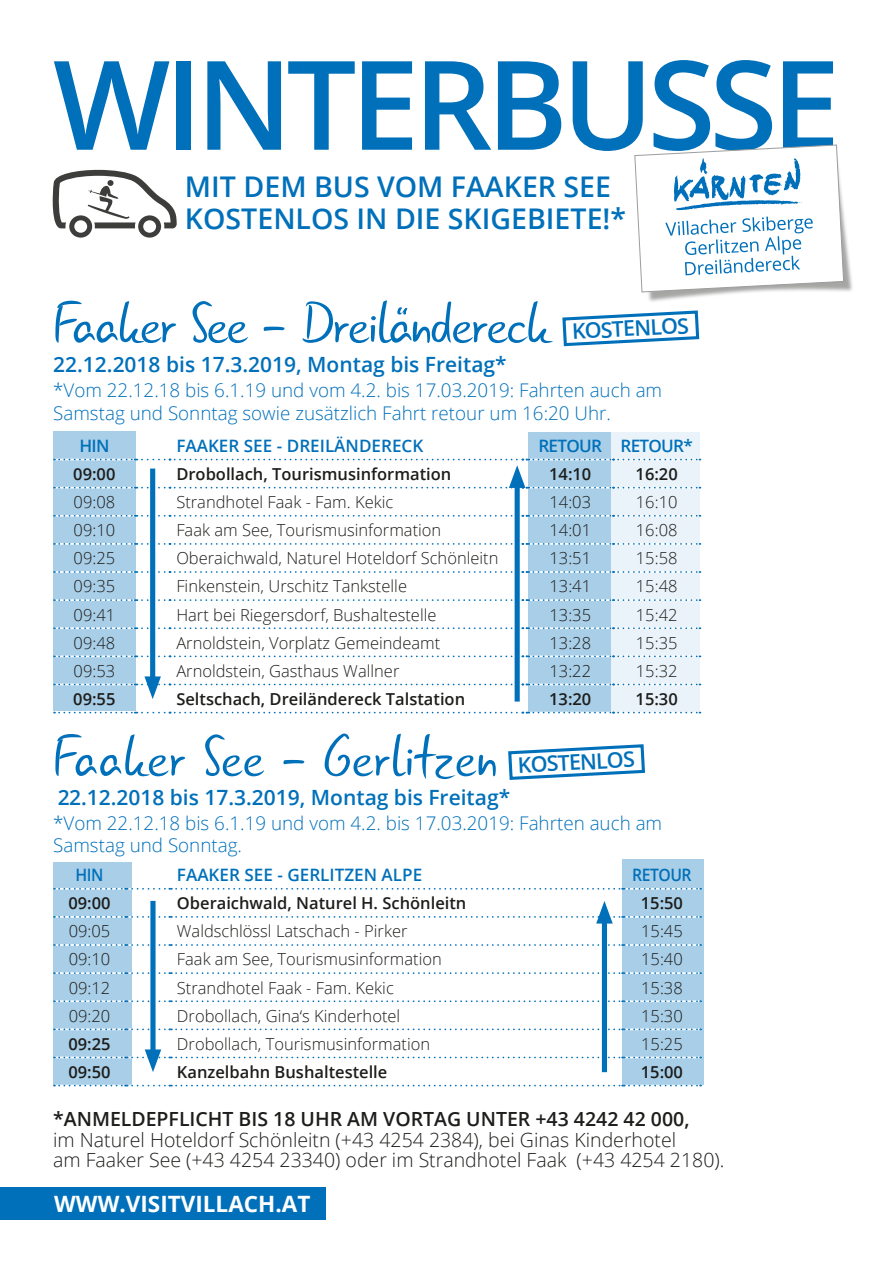
<style>
.page{position:relative;width:893px;height:1263px;background:#fff}
.page>*{position:absolute;margin:0;border:0;box-sizing:border-box;transform-origin:0 0}
.t1{font:600 123.9px "Open Sans";letter-spacing:-.05em;color:#0070ba}
.t2{font:800 101.1px "Open Sans";letter-spacing:-.005em;color:#0070ba}
.t3{font:60px "Gunny Rewritten";letter-spacing:-.03em;color:#0070ba}
.t4{font:60px "Gunny Rewritten";color:#0070ba}
.t5{font:45.3px "Gunny Rewritten";letter-spacing:-.03em;color:#0070ba}
.t6{font:600 28.5px/31.5px "Open Sans";color:#0070ba}
.t7{font:700 22.5px "Open Sans";color:#fff}
.t8{font:600 21.6px "Open Sans";color:#0070ba}
.t9{font:600 21px "Open Sans";color:#0070ba}
.t10{font:300 19.5px/20.7px "Open Sans";color:#1d1d1b}
.t11{font:300 18.75px/22.5px "Open Sans";color:#0070ba}
.t12{font:600 17.1px "Open Sans";color:#0070ba}
.t13{font:600 17.1px "Open Sans";color:#0070ba;scale:.92 1}
.t14{font:300 16.5px "Open Sans";color:#1d1d1b}
.t15{font:600 16.5px "Open Sans";color:#1d1d1b}
.s1{font-weight:600}
</style>
<div class="page">
<img style="left:648px;top:216px;width:205px;height:86px">
<svg style="left:634px;top:144px;width:210px;height:149px"></svg>
<div style="left:0;top:1187px;width:325px;height:33px;background:#0070ba"></div>
<svg style="left:562px;top:310px;width:138px;height:37px"></svg>
<svg style="left:508px;top:744px;width:137px;height:36px"></svg>
<div style="left:53px;top:431px;width:83px;height:280px;background:#a9cee7"></div>
<div style="left:528px;top:432px;width:83px;height:280px;background:#a9cee7"></div>
<div style="left:611px;top:432px;width:88px;height:280px;background:#eaf3f9"></div>
<svg style="left:54px;top:515px;width:646px;height:2px"></svg>
<svg style="left:54px;top:543px;width:646px;height:2px"></svg>
<svg style="left:54px;top:571px;width:646px;height:2px"></svg>
<svg style="left:54px;top:599px;width:646px;height:2px"></svg>
<svg style="left:54px;top:627px;width:646px;height:2px"></svg>
<svg style="left:54px;top:655px;width:646px;height:2px"></svg>
<svg style="left:54px;top:712px;width:646px;height:1px"></svg>
<div style="left:150px;top:468px;width:5px;height:218px;background:#0070ba"></div>
<svg style="left:54px;top:676px;width:646px;height:23px"></svg>
<div style="left:515px;top:479px;width:5px;height:222px;background:#0070ba"></div>
<svg style="left:54px;top:459px;width:646px;height:29px"></svg>
<div style="left:53px;top:862px;width:79px;height:223px;background:#a9cee7"></div>
<div style="left:623px;top:860px;width:81px;height:225px;background:#a9cee7"></div>
<svg style="left:54px;top:944px;width:647px;height:2px"></svg>
<svg style="left:54px;top:972px;width:647px;height:2px"></svg>
<svg style="left:54px;top:1000px;width:647px;height:2px"></svg>
<svg style="left:54px;top:1028px;width:647px;height:2px"></svg>
<svg style="left:54px;top:1085px;width:647px;height:1px"></svg>
<svg style="left:54px;top:888px;width:647px;height:2px"></svg>
<div style="left:150px;top:901px;width:6px;height:158px;background:#0070ba"></div>
<svg style="left:54px;top:1049px;width:647px;height:23px"></svg>
<div style="left:602px;top:914px;width:5px;height:158px;background:#0070ba"></div>
<svg style="left:54px;top:901px;width:647px;height:22px"></svg>
<svg style="left:52px;top:170px;width:125px;height:68px"></svg>
<p class="t2" style="left:16px;top:-31px;width:366px">SKIBUS</p>
<p class="t1" style="left:53px;top:20px;width:789px">WINTERBUSSE</p>
<p class="t6" style="left:185px;top:171px;width:443px">MIT DEM BUS VOM FAAKER SEE<br>KOSTENLOS IN DIE SKIGEBIETE!*</p>
<p class="t5" style="left:16px;top:87px;width:365px">Faaker See - Dreiländereck</p>
<p class="t3" style="left:53px;top:286px;width:498px">Faaker See - Dreiländereck</p>
<p class="t9" style="left:53px;top:349px;width:455px">22.12.2018 bis 17.3.2019, Montag bis Freitag*</p>
<p class="t8" style="left:571px;top:316px;width:119px;rotate:-3deg">KOSTENLOS</p>
<p class="t11" style="left:53px;top:378px;width:611px">*Vom 22.12.18 bis 6.1.19 und vom 4.2. bis 17.03.2019: Fahrten auch am<br>Samstag und Sonntag sowie zusätzlich Fahrt retour um 16:20 Uhr.</p>
<p class="t12" style="left:79px;top:434px;width:32px">HIN</p>
<p class="t12" style="left:176px;top:434px;width:248px">FAAKER SEE - DREILÄNDERECK</p>
<p class="t12" style="left:538px;top:434px;width:65px">RETOUR</p>
<p class="t12" style="left:620px;top:434px;width:74px">RETOUR*</p>
<p class="t15" style="left:73px;top:463px;width:44px">09:00</p>
<p class="t15" style="left:176px;top:463px;width:276px">Drobollach, Tourismusinformation</p>
<p class="t15" style="left:549px;top:463px;width:44px">14:10</p>
<p class="t15" style="left:636px;top:463px;width:44px">16:20</p>
<p class="t14" style="left:74px;top:491px;width:43px">09:08</p>
<p class="t14" style="left:176px;top:491px;width:218px">Strandhotel Faak - Fam. Kekic</p>
<p class="t14" style="left:549px;top:491px;width:43px">14:03</p>
<p class="t14" style="left:636px;top:491px;width:43px">16:10</p>
<p class="t14" style="left:74px;top:519px;width:43px">09:10</p>
<p class="t14" style="left:176px;top:519px;width:266px">Faak am See, Tourismusinformation</p>
<p class="t14" style="left:549px;top:519px;width:43px">14:01</p>
<p class="t14" style="left:636px;top:519px;width:43px">16:08</p>
<p class="t14" style="left:74px;top:547px;width:43px">09:25</p>
<p class="t14" style="left:176px;top:547px;width:324px">Oberaichwald, Naturel Hoteldorf Schönleitn</p>
<p class="t14" style="left:549px;top:547px;width:43px">13:51</p>
<p class="t14" style="left:636px;top:547px;width:43px">15:58</p>
<p class="t14" style="left:74px;top:575px;width:43px">09:35</p>
<p class="t14" style="left:176px;top:575px;width:232px">Finkenstein, Urschitz Tankstelle</p>
<p class="t14" style="left:549px;top:575px;width:43px">13:41</p>
<p class="t14" style="left:636px;top:575px;width:43px">15:48</p>
<p class="t14" style="left:74px;top:603px;width:43px">09:41</p>
<p class="t14" style="left:176px;top:603px;width:262px">Hart bei Riegersdorf, Bushaltestelle</p>
<p class="t14" style="left:549px;top:603px;width:43px">13:35</p>
<p class="t14" style="left:636px;top:603px;width:43px">15:42</p>
<p class="t14" style="left:74px;top:631px;width:43px">09:48</p>
<p class="t14" style="left:176px;top:631px;width:265px">Arnoldstein, Vorplatz Gemeindeamt</p>
<p class="t14" style="left:549px;top:631px;width:43px">13:28</p>
<p class="t14" style="left:636px;top:631px;width:43px">15:35</p>
<p class="t14" style="left:74px;top:659px;width:43px">09:53</p>
<p class="t14" style="left:176px;top:659px;width:225px">Arnoldstein, Gasthaus Wallner</p>
<p class="t14" style="left:549px;top:659px;width:43px">13:22</p>
<p class="t14" style="left:636px;top:659px;width:43px">15:32</p>
<p class="t15" style="left:73px;top:687px;width:44px">09:55</p>
<p class="t15" style="left:176px;top:687px;width:290px">Seltschach, Dreiländereck Talstation</p>
<p class="t15" style="left:549px;top:687px;width:44px">13:20</p>
<p class="t15" style="left:636px;top:687px;width:44px">15:30</p>
<p class="t4" style="left:53px;top:719px;width:446px">Faaker See - Gerlitzen</p>
<p class="t9" style="left:58px;top:783px;width:454px">22.12.2018 bis 17.3.2019, Montag bis Freitag*</p>
<p class="t8" style="left:517px;top:750px;width:119px;rotate:-3deg">KOSTENLOS</p>
<p class="t11" style="left:53px;top:811px;width:611px">*Vom 22.12.18 bis 6.1.19 und vom 4.2. bis 17.03.2019: Fahrten auch am<br>Samstag und Sonntag.</p>
<p class="t13" style="left:76px;top:863px;width:32px">HIN</p>
<p class="t12" style="left:177px;top:863px;width:247px">FAAKER SEE - GERLITZEN ALPE</p>
<p class="t13" style="left:632px;top:863px;width:66px">RETOUR</p>
<p class="t15" style="left:68px;top:892px;width:44px">09:00</p>
<p class="t15" style="left:177px;top:892px;width:291px">Oberaichwald, Naturel H. Schönleitn</p>
<p class="t15" style="left:641px;top:892px;width:44px">15:50</p>
<p class="t14" style="left:69px;top:920px;width:43px">09:05</p>
<p class="t14" style="left:177px;top:920px;width:232px">Waldschlössl Latschach - Pirker</p>
<p class="t14" style="left:641px;top:920px;width:43px">15:45</p>
<p class="t14" style="left:69px;top:948px;width:43px">09:10</p>
<p class="t14" style="left:177px;top:948px;width:266px">Faak am See, Tourismusinformation</p>
<p class="t14" style="left:641px;top:948px;width:43px">15:40</p>
<p class="t14" style="left:69px;top:976px;width:43px">09:12</p>
<p class="t14" style="left:177px;top:976px;width:218px">Strandhotel Faak - Fam. Kekic</p>
<p class="t14" style="left:641px;top:976px;width:43px">15:38</p>
<p class="t14" style="left:69px;top:1004px;width:43px">09:20</p>
<p class="t14" style="left:177px;top:1004px;width:225px">Drobollach, Gina‘s Kinderhotel</p>
<p class="t14" style="left:641px;top:1004px;width:43px">15:30</p>
<p class="t15" style="left:68px;top:1032px;width:44px">09:25</p>
<p class="t14" style="left:177px;top:1032px;width:255px">Drobollach, Tourismusinformation</p>
<p class="t14" style="left:641px;top:1032px;width:43px">15:25</p>
<p class="t15" style="left:68px;top:1060px;width:44px">09:50</p>
<p class="t15" style="left:177px;top:1060px;width:212px">Kanzelbahn Bushaltestelle</p>
<p class="t15" style="left:641px;top:1060px;width:44px">15:00</p>
<p class="t10" style="left:53px;top:1108px;width:673px"><span class="s1">*ANMELDEPFLICHT BIS 18 UHR AM VORTAG UNTER +43 4242 42 000,<br></span>im Naturel Hoteldorf Schönleitn (+43 4254 2384), bei Ginas Kinderhotel<br>am Faaker See (+43 4254 23340) oder im Strandhotel Faak (+43 4254 2180).</p>
<p class="t7" style="left:54px;top:1188px;width:258px">WWW.VISITVILLACH.AT</p>
</div>
